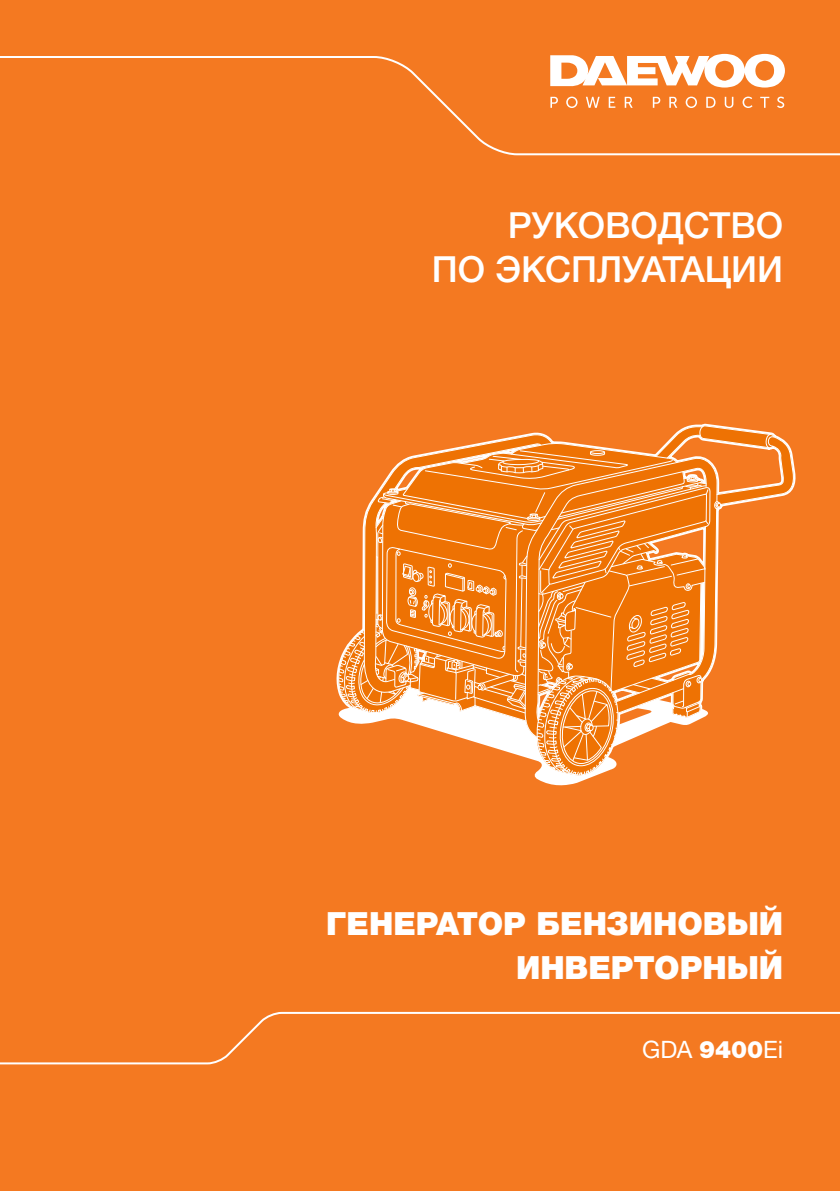
<style>
.page{position:relative;width:840px;height:1191px;background:#fff}
.page>*{position:absolute;margin:0;border:0;box-sizing:border-box;transform-origin:0 0}
.t1{font:500 36px/44px "Helvetica Neue LTW1 G";color:#fff;text-align:right}
.t2{font:900 32px/44px "Helvetica Neue LTW1 G";color:#fff;text-align:right}
.t3{font:24px "Helvetica Neue LTW1 G";color:#fff}
.s1{font-weight:900}
</style>
<div class="page">
<div style="left:0;top:0;width:839px;height:1191px;background:#f47921"></div>
<svg style="left:717px;top:54px;width:56px;height:1px"></svg>
<svg style="left:337px;top:423px;width:457px;height:363px"></svg>
<svg style="left:0;top:55px;width:839px;height:101px"></svg>
<svg style="left:0;top:1011px;width:839px;height:54px"></svg>
<p class="t1" style="left:431px;top:203px;width:353px">РУКОВОДСТВО<br>ПО ЭКСПЛУАТАЦИИ</p>
<p class="t2" style="left:326px;top:902px;width:458px">ГЕНЕРАТОР БЕНЗИНОВЫЙ<br>ИНВЕРТОРНЫЙ</p>
<p class="t3" style="left:641px;top:1034px;width:142px">GDA <span class="s1">9400</span>Ei</p>
</div>
